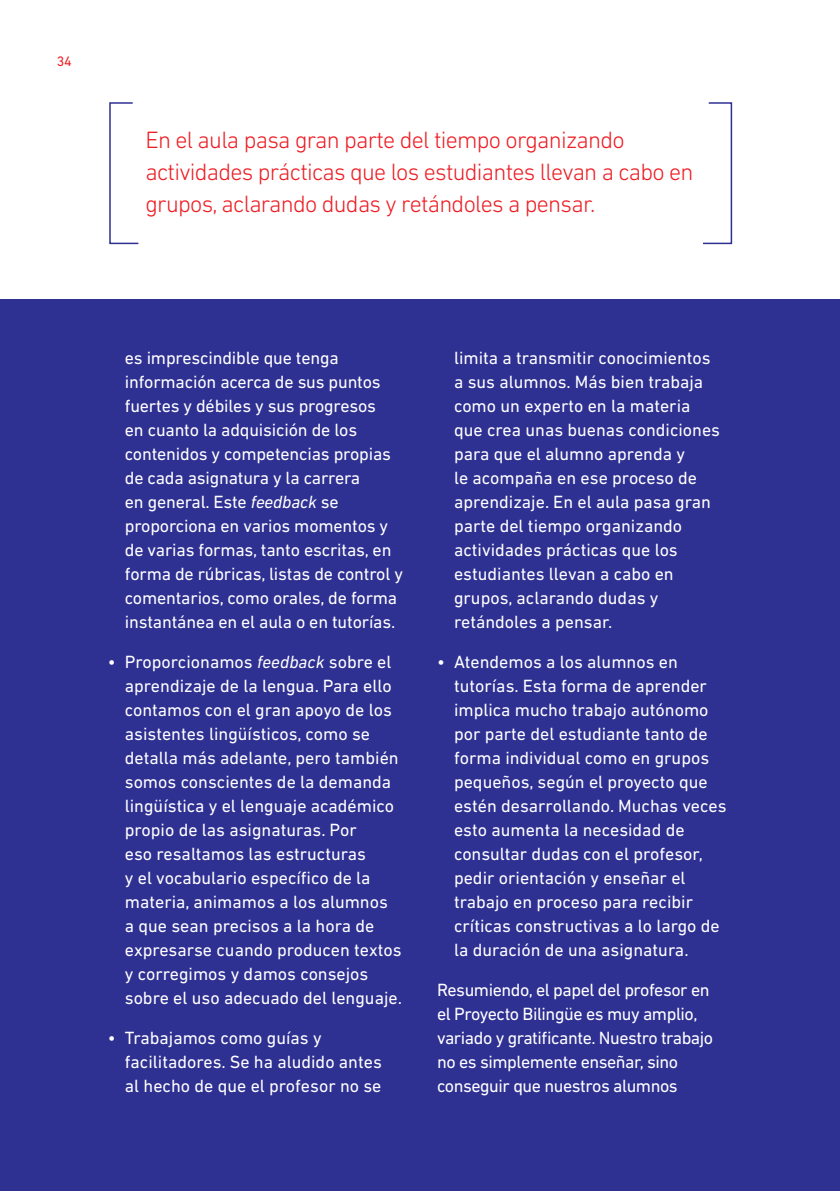
<style>
.page{position:relative;width:840px;height:1191px;background:#fff}
.page>*{position:absolute;margin:0;border:0;box-sizing:border-box;transform-origin:0 0}
.t1{font:300 24px/32px "DIN Next LT Pro";letter-spacing:-.03em;color:#ed1d24}
.t2{font:18px/24px "DIN Next LT Pro";color:#fff}
.t3{font:18px/24px "DIN Next LT Pro";letter-spacing:-.025em;color:#fff}
.t4{font:14px "DIN Next LT Pro";color:#ed1d24}
.s1{font-style:italic}
</style>
<div class="page">
<div style="left:0;top:300px;width:839px;height:891px;background:#2e3092"></div>
<svg style="left:109px;top:102px;width:30px;height:143px"></svg>
<svg style="left:703px;top:102px;width:29px;height:143px"></svg>
<p class="t4" style="left:57px;top:53px;width:17px">34</p>
<h1 class="t1" style="left:145px;top:123px;width:549px">En el aula pasa gran parte del tiempo organizando actividades prácticas que los estudiantes llevan a cabo en grupos, aclarando dudas y retándoles a pensar.</h1>
<p class="t2" style="left:125px;top:345px;width:279px">es imprescindible que tenga información acerca de sus puntos fuertes y débiles y sus progresos<br>en cuanto la adquisición de los contenidos y competencias propias de cada asignatura y la carrera<br>en general. Este <span class="s1">feedback</span> se proporciona en varios momentos y de varias formas, tanto escritas, en forma de rúbricas, listas de control y comentarios, como orales, de forma instantánea en el aula o en tutorías.</p>
<p class="t2" style="left:125px;top:649px;width:278px;text-indent:-17px">• Proporcionamos <span class="s1">feedback</span> sobre el aprendizaje de la lengua. Para ello contamos con el gran apoyo de los asistentes lingüísticos, como se detalla más adelante, pero también somos conscientes de la demanda lingüística y el lenguaje académico propio de las asignaturas. Por<br>eso resaltamos las estructuras<br>y el vocabulario específico de la materia, animamos a los alumnos<br>a que sean precisos a la hora de expresarse cuando producen textos y corregimos y damos consejos sobre el uso adecuado del lenguaje.</p>
<p class="t2" style="left:125px;top:1025px;width:258px;text-indent:-17px">• Trabajamos como guías y facilitadores. Se ha aludido antes al hecho de que el profesor no se</p>
<p class="t2" style="left:454px;top:345px;width:267px">limita a transmitir conocimientos a sus alumnos. Más bien trabaja como un experto en la materia que crea unas buenas condiciones para que el alumno aprenda y<br>le acompaña en ese proceso de aprendizaje. En el aula pasa gran parte del tiempo organizando actividades prácticas que los estudiantes llevan a cabo en grupos, aclarando dudas y retándoles a pensar.</p>
<p class="t2" style="left:454px;top:649px;width:274px;text-indent:-17px">• Atendemos a los alumnos en tutorías. Esta forma de aprender implica mucho trabajo autónomo por parte del estudiante tanto de forma individual como en grupos pequeños, según el proyecto que estén desarrollando. Muchas veces esto aumenta la necesidad de consultar dudas con el profesor, pedir orientación y enseñar el trabajo en proceso para recibir críticas constructivas a lo largo de la duración de una asignatura.</p>
<p class="t3" style="left:437px;top:977px;width:277px">Resumiendo, el papel del profesor en el Proyecto Bilingüe es muy amplio, variado y gratificante. Nuestro trabajo no es simplemente enseñar, sino conseguir que nuestros alumnos</p>
</div>
